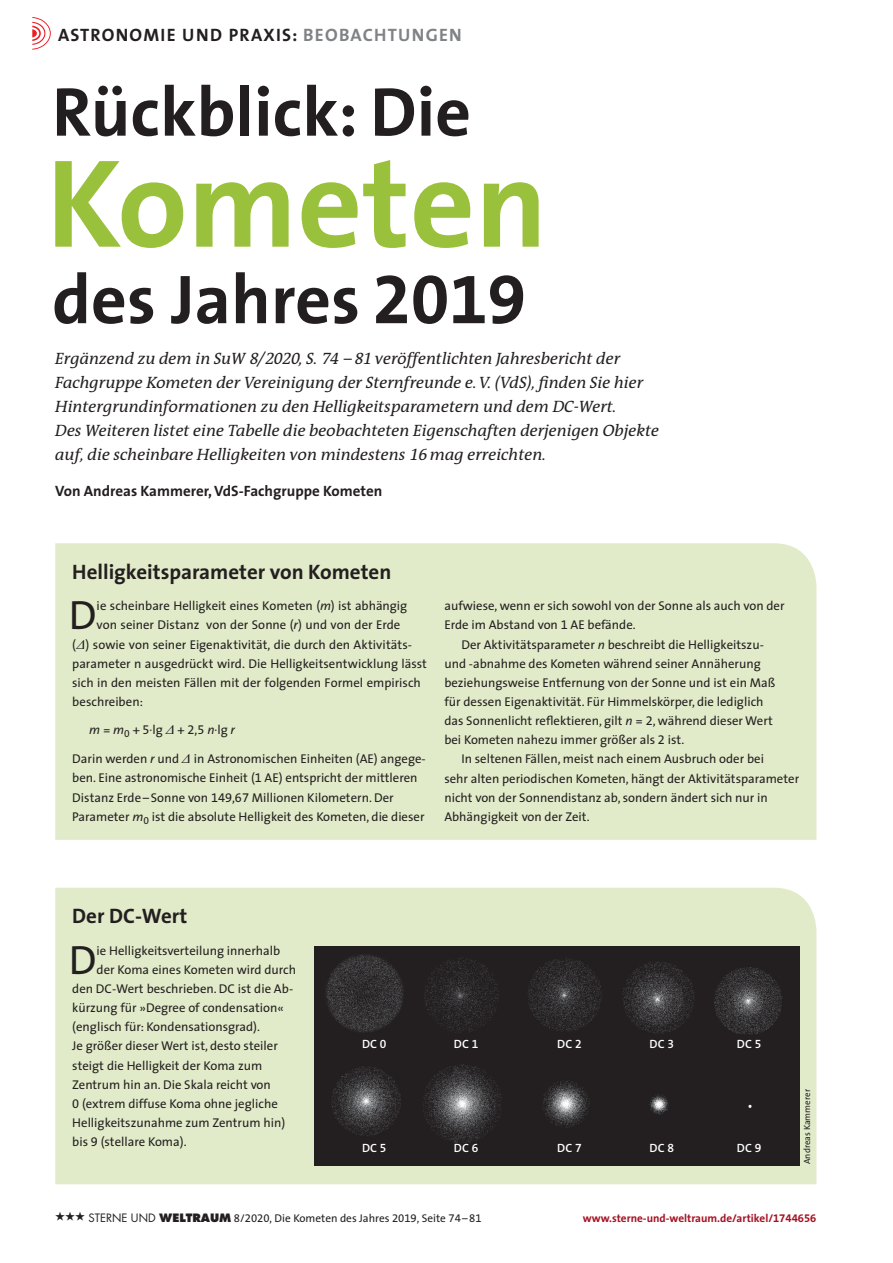
<style>
.page{position:relative;width:893px;height:1263px;background:#fff}
.page>*{position:absolute;margin:0;border:0;box-sizing:border-box;transform-origin:0 0}
.t1{font:700 126.75px "The Sans";color:#9ac13b}
.t2{font:700 69.75px "The Sans";color:#231f20}
.t3{font:41.1px "The Sans";color:#231f20}
.t4{font:700 21px "The Sans";color:#231f20}
.t5{font:700 18px "The Sans";letter-spacing:.07em;color:#231f20}
.t6{font:italic 16.5px/24px "The Antiqua B5 i";color:#231f20}
.t7{font:700 15px "The Sans";color:#231f20}
.t8{font:12.75px/19.2px "The Sans";color:#231f20}
.t9{font:600 12px "The Sans";color:#fff}
.t10{font:11.25px "The Sans";color:#231f20}
.t11{font:700 11.25px "The Sans";color:#a61122}
.t12{font:9px "The Sans";color:#231f20}
.s1{color:#808285}
.s2{font-family:"The Sans Bold Expert";font-weight:400}
.s3{font-family:"The Antiqua B5 c Caps"}
.s4{font-style:italic}
.s5{font-family:"TT Greek Q Inclined"}
.s6{font-family:"The Sans Expert"}
.s7{font-family:"The Antiqua B5"}
.s8{font-family:"The Sans Semi Bold Expert";font-weight:400}
.s9{font-family:"Futura"}
.s10{font-family:"Futura";font-weight:800}
</style>
<div class="page">
<svg style="left:32px;top:17px;width:19px;height:33px"></svg>
<div style="left:55px;top:543px;width:761px;height:297px;background:#e1ebc9"></div>
<div style="left:55px;top:888px;width:761px;height:296px;background:#e1ebc9"></div>
<img style="left:315px;top:946px;width:484px;height:219px">
<h3 class="t5" style="left:58px;top:24px;width:405px">ASTRONOMIE UND PRAXIS: <span class="s1">BEOBACHTUNGEN</span></h3>
<h2 class="t2" style="left:52px;top:67px;width:420px">Rückblick: Die</h2>
<h1 class="t1" style="left:46px;top:122px;width:503px">Kometen</h1>
<h2 class="t2" style="left:52px;top:255px;width:475px">des Jahres <span class="s2">2019</span></h2>
<p class="t6" style="left:55px;top:347px;width:605px">Ergänzend zu dem in SuW <span class="s3">8</span>/<span class="s3">2020</span>, S. <span class="s3">74</span> –<span class="s3">81</span> veröffentlichten Jahresbericht der Fachgruppe Kometen der Vereinigung der Sternfreunde e.V. (VdS), finden Sie hier Hintergrundinformationen zu den Helligkeitsparametern und dem DC-Wert.<br>Des Weiteren listet eine Tabelle die beobachteten Eigenschaften derjenigen Objekte auf, die scheinbare Helligkeiten von mindestens <span class="s3">16</span> mag erreichten.</p>
<p class="t7" style="left:55px;top:481px;width:329px">Von Andreas Kammerer, VdS-Fachgruppe Kometen</p>
<h3 class="t4" style="left:72px;top:559px;width:321px">Helligkeitsparameter von Kometen</h3>
<h3 class="t3" style="left:69px;top:589px;width:29px">D</h3>
<p class="t8" style="left:97px;top:596px;width:312px">ie scheinbare Helligkeit eines Kometen (<span class="s4">m</span>) ist abhängig</p>
<p class="t8" style="left:97px;top:615px;width:305px">von seiner Distanz von der Sonne (<span class="s4">r</span>) und von der Erde</p>
<p class="t8" style="left:72px;top:635px;width:341px">(<span class="s5">∆</span>) sowie von seiner Eigenaktivität, die durch den Aktivitäts-</p>
<p class="t8" style="left:72px;top:654px;width:356px">parameter n ausgedrückt wird. Die Helligkeitsentwicklung lässt</p>
<p class="t8" style="left:72px;top:673px;width:350px">sich in den meisten Fällen mit der folgenden Formel empirisch</p>
<p class="t8" style="left:72px;top:692px;width:72px">beschreiben:</p>
<p class="t8" style="left:89px;top:720px;width:147px"><span class="s4">m</span> = <span class="s4">m</span><sub>0</sub> + <span class="s6">5</span><span class="s7">·</span>lg <span class="s5">∆</span> + <span class="s6">2</span>,<span class="s6">5</span> <span class="s4">n</span><span class="s7">·</span>lg <span class="s4">r</span></p>
<p class="t8" style="left:72px;top:749px;width:355px">Darin werden <span class="s4">r</span> und <span class="s5">∆</span> in Astronomischen Einheiten (AE) angege&shy;ben. Eine astronomische Einheit (<span class="s6">1</span> AE) entspricht der mittleren Distanz Erde–Sonne von <span class="s6">149</span>,<span class="s6">67</span> Millionen Kilometern. Der Parameter <span class="s4">m</span><sub>0</sub> ist die absolute Helligkeit des Kometen, die dieser</p>
<p class="t8" style="left:444px;top:596px;width:342px">aufwiese, wenn er sich sowohl von der Sonne als auch von der</p>
<p class="t8" style="left:444px;top:615px;width:193px">Erde im Abstand von <span class="s6">1</span> AE befände.</p>
<p class="t8" style="left:461px;top:635px;width:303px">Der Aktivitätsparameter <span class="s4">n</span> beschreibt die Helligkeitszu-</p>
<p class="t8" style="left:444px;top:654px;width:318px">und -abnahme des Kometen während seiner Annäherung</p>
<p class="t8" style="left:444px;top:673px;width:332px">beziehungsweise Entfernung von der Sonne und ist ein Maß</p>
<p class="t8" style="left:444px;top:692px;width:321px">für dessen Eigenaktivität. Für Himmelskörper, die lediglich</p>
<p class="t8" style="left:444px;top:711px;width:330px">das Sonnenlicht reflektieren, gilt <span class="s4">n</span> = <span class="s6">2</span>, während dieser Wert</p>
<p class="t8" style="left:444px;top:730px;width:242px">bei Kometen nahezu immer größer als <span class="s6">2</span> ist.</p>
<p class="t8" style="left:461px;top:749px;width:304px">In seltenen Fällen, meist nach einem Ausbruch oder bei</p>
<p class="t8" style="left:444px;top:769px;width:356px">sehr alten periodischen Kometen, hängt der Aktivitätsparameter</p>
<p class="t8" style="left:444px;top:788px;width:325px">nicht von der Sonnendistanz ab, sondern ändert sich nur in</p>
<p class="t8" style="left:444px;top:807px;width:147px">Abhängigkeit von der Zeit.</p>
<h3 class="t4" style="left:72px;top:902px;width:117px">Der DC-Wert</h3>
<h3 class="t3" style="left:69px;top:933px;width:29px">D</h3>
<p class="t8" style="left:97px;top:941px;width:185px">ie Helligkeitsverteilung innerhalb</p>
<p class="t8" style="left:97px;top:960px;width:201px">der Koma eines Kometen wird durch</p>
<p class="t8" style="left:72px;top:979px;width:222px">den DC-Wert beschrieben. DC ist die Ab-</p>
<p class="t8" style="left:72px;top:998px;width:213px">kürzung für »Degree of condensation«</p>
<p class="t8" style="left:72px;top:1017px;width:189px">(englisch für: Kondensationsgrad).</p>
<p class="t8" style="left:72px;top:1036px;width:207px">Je größer dieser Wert ist, desto steiler</p>
<p class="t8" style="left:72px;top:1056px;width:192px">steigt die Helligkeit der Koma zum</p>
<p class="t8" style="left:72px;top:1075px;width:200px">Zentrum hin an. Die Skala reicht von</p>
<p class="t8" style="left:72px;top:1094px;width:207px"><span class="s6">0</span> (extrem diffuse Koma ohne jegliche</p>
<p class="t8" style="left:72px;top:1113px;width:214px">Helligkeitszunahme zum Zentrum hin)</p>
<p class="t8" style="left:72px;top:1132px;width:116px">bis <span class="s6">9</span> (stellare Koma).</p>
<p class="t9" style="left:362px;top:1036px;width:26px">DC <span class="s8">0</span></p>
<p class="t9" style="left:362px;top:1140px;width:26px">DC <span class="s8">5</span></p>
<p class="t9" style="left:454px;top:1036px;width:26px">DC <span class="s8">1</span></p>
<p class="t9" style="left:454px;top:1140px;width:26px">DC <span class="s8">6</span></p>
<p class="t9" style="left:557px;top:1036px;width:26px">DC <span class="s8">2</span></p>
<p class="t9" style="left:557px;top:1140px;width:26px">DC <span class="s8">7</span></p>
<p class="t9" style="left:650px;top:1036px;width:26px">DC <span class="s8">3</span></p>
<p class="t9" style="left:650px;top:1140px;width:26px">DC <span class="s8">8</span></p>
<p class="t9" style="left:737px;top:1036px;width:26px">DC <span class="s8">5</span></p>
<p class="t9" style="left:737px;top:1140px;width:26px">DC <span class="s8">9</span></p>
<p class="t12" style="left:801px;top:1164px;width:76px;rotate:-90deg">Andreas Kammerer</p>
<p class="t10" style="left:88px;top:1210px;width:395px"><span class="s9">STERNE UND</span> <span class="s10">WELTRAUM</span> <span class="s6">8</span>/<span class="s6">2020,</span> Die Kometen des Jahres <span class="s6">2019,</span> Seite <span class="s6">74</span>–<span class="s6">81</span></p>
<p class="t11" style="left:583px;top:1210px;width:235px">www.sterne-und-weltraum.de/artikel/<span class="s2">1744656</span></p>
</div>
